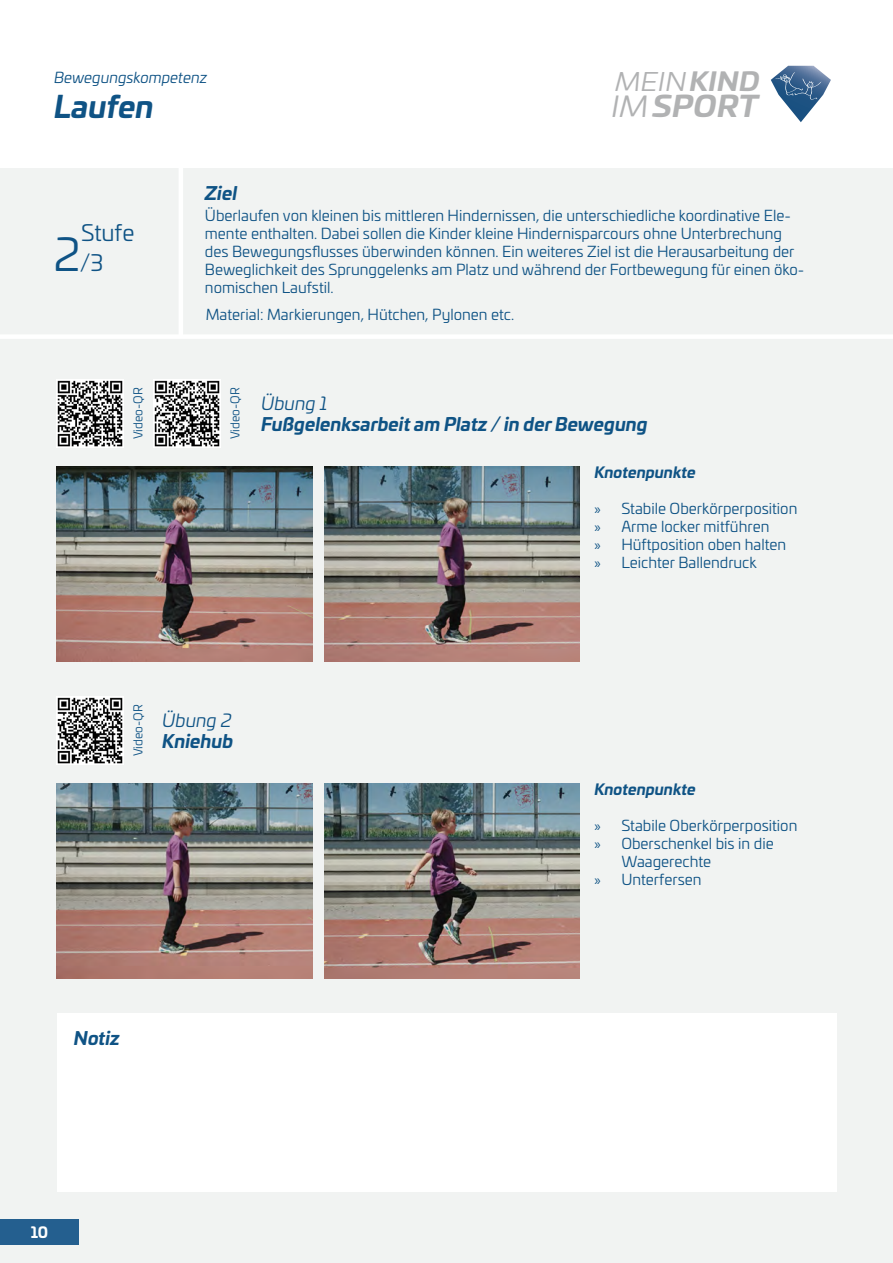
<style>
.page{position:relative;width:893px;height:1263px;background:#fff}
.page>*{position:absolute;margin:0;border:0;box-sizing:border-box;transform-origin:0 0}
.t1{font:italic 700 30px "Univia Pro";color:#0f5385}
.t2{font:italic 700 28.8px "Univia Pro";letter-spacing:.01em;color:#b1b2b3;scale:1.09 1}
.t3{font:italic 25.35px "Univia Pro";color:#b1b2b3;scale:1.09 1}
.t4{font:22.5px/30px "Univia Pro";color:#0f5385}
.t5{font:italic 700 18px "Univia Pro";color:#0f5385}
.t6{font:italic 18px "Univia Pro";color:#0f5385}
.t7{font:15px/18px "Univia Pro";color:#0f5385}
.t8{font:italic 700 15px "Univia Pro";color:#0f5385}
.t9{font:italic 15px "Univia Pro";color:#0f5385}
.t10{font:700 15px "Univia Pro";color:#fff}
.t11{font:12px "Univia Pro";color:#0f5385}
.s1{font-weight:700}
.s2{font-weight:400}
.s3{font-size:45px}
.s4{font-family:"Myriad Pro"}
</style>
<div class="page">
<div style="left:0;top:168px;width:893px;height:1095px;background:#f1f3f2"></div>
<svg style="left:771px;top:66px;width:60px;height:56px"></svg>
<img style="left:775px;top:72px;width:28px;height:24px">
<img style="left:795px;top:79px;width:26px;height:21px">
<div style="left:0;top:334px;width:893px;height:5px;background:#fff"></div>
<hr style="left:179px;top:168px;width:4px;height:170px;background:#fff">
<div style="left:57px;top:1013px;width:780px;height:179px;background:#fff"></div>
<div style="left:0;top:1219px;width:79px;height:26px;background:#245f8f"></div>
<img style="left:325px;top:783px;width:255px;height:196px">
<img style="left:57px;top:783px;width:255px;height:196px">
<img style="left:56px;top:697px;width:67px;height:67px">
<img style="left:325px;top:466px;width:255px;height:196px">
<img style="left:57px;top:466px;width:255px;height:196px">
<img style="left:56px;top:380px;width:67px;height:67px">
<img style="left:153px;top:380px;width:68px;height:67px">
<p class="t9" style="left:54px;top:67px;width:155px">Bewegungskompetenz</p>
<h1 class="t1" style="left:54px;top:82px;width:101px">Laufen</h1>
<h3 class="t3" style="left:615px;top:63px;width:134px">MEIN <span class="s1">KIND</span></h3>
<h2 class="t2" style="left:611px;top:83px;width:137px"><span class="s2">IM</span>SPORT</h2>
<h3 class="t4" style="left:54px;top:216px;width:82px;text-indent:27px">Stufe<br><span class="s3">2</span>/3</h3>
<p class="t11" style="left:129px;top:439px;width:53px;rotate:-90deg">Video-QR</p>
<p class="t5" style="left:205px;top:179px;width:34px">Ziel</p>
<p class="t7" style="left:205px;top:206px;width:601px">Überlaufen von kleinen bis mittleren Hindernissen, die unterschiedliche koordinative Ele&shy;mente enthalten. Dabei sollen die Kinder kleine Hindernisparcours ohne Unterbrechung des Bewegungsflusses überwinden können. Ein weiteres Ziel ist die Herausarbeitung der Beweglichkeit des Sprunggelenks am Platz und während der Fortbewegung für einen öko&shy;nomischen Laufstil.</p>
<p class="t7" style="left:206px;top:305px;width:308px">Material: Markierungen, Hütchen, Pylonen etc.</p>
<p class="t11" style="left:226px;top:439px;width:53px;rotate:-90deg">Video-QR</p>
<p class="t6" style="left:261px;top:390px;width:68px">Übung 1</p>
<p class="t5" style="left:261px;top:410px;width:388px">Fußgelenksarbeit am Platz / in der Bewegung</p>
<p class="t8" style="left:594px;top:461px;width:103px">Knotenpunkte</p>
<p class="t7" style="left:594px;top:499px;width:205px"><span class="s4">»</span> Stabile Oberkörperposition <span class="s4">»</span> Arme locker mitführen<br><span class="s4">»</span> Hüftposition oben halten<br><span class="s4">»</span> Leichter Ballendruck</p>
<p class="t11" style="left:129px;top:756px;width:53px;rotate:-90deg">Video-QR</p>
<p class="t6" style="left:162px;top:707px;width:71px">Übung 2</p>
<p class="t5" style="left:162px;top:727px;width:72px">Kniehub</p>
<p class="t8" style="left:594px;top:777px;width:103px">Knotenpunkte</p>
<p class="t7" style="left:594px;top:816px;width:205px"><span class="s4">»</span> Stabile Oberkörperposition</p>
<p class="t7" style="left:594px;top:834px;width:181px"><span class="s4">»</span> Oberschenkel bis in die</p>
<p class="t7" style="left:621px;top:852px;width:91px">Waagerechte</p>
<p class="t7" style="left:594px;top:870px;width:109px"><span class="s4">»</span> Unterfersen</p>
<p class="t5" style="left:74px;top:1024px;width:48px">Notiz</p>
<p class="t10" style="left:31px;top:1221px;width:19px">10</p>
</div>
